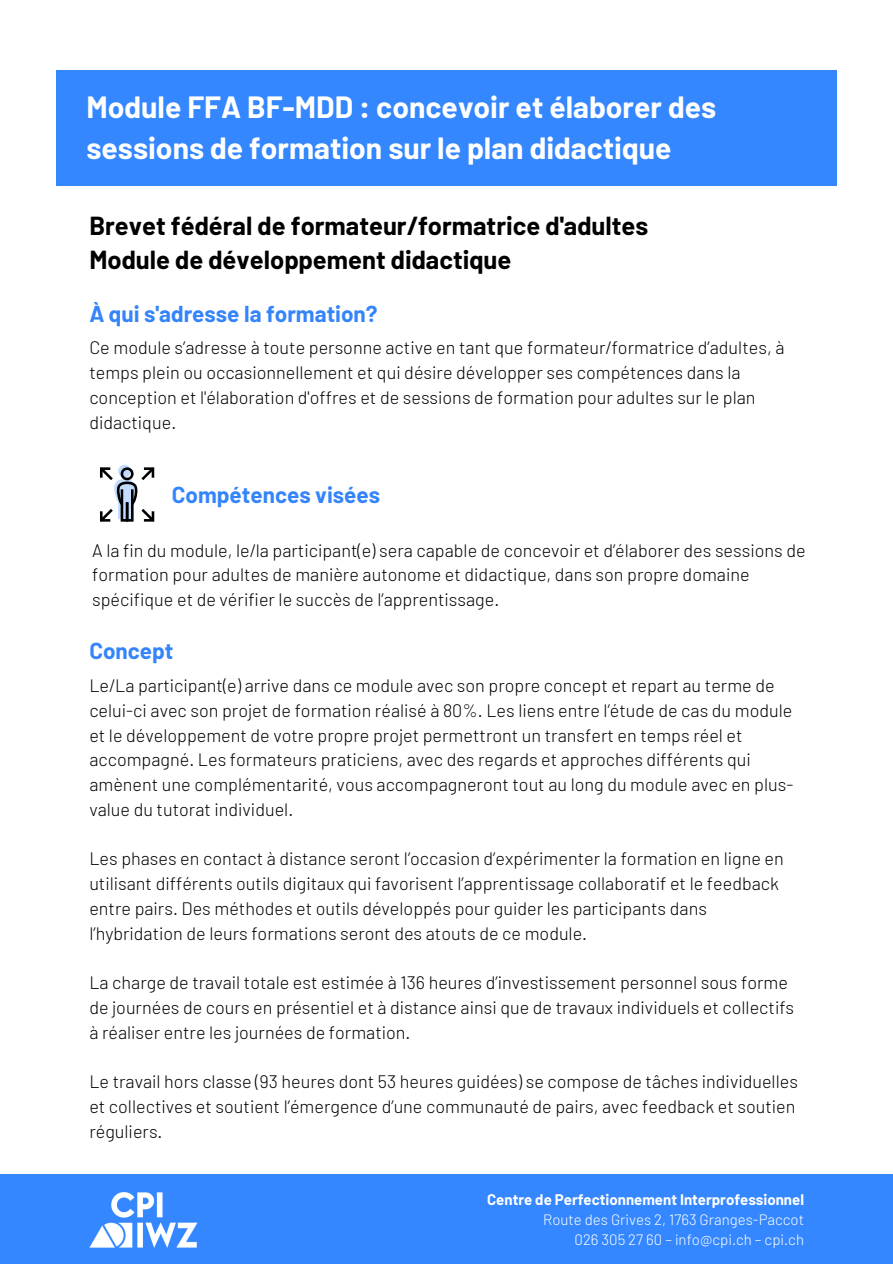
<style>
.page{position:relative;width:893px;height:1264px;background:#fff}
.page>*{position:absolute;margin:0;border:0;box-sizing:border-box;transform-origin:0 0}
.t1{font:700 30px/41.7px "Barlow";color:#fff}
.t2{font:700 25.5px/34.8px "Barlow";color:#000}
.t3{font:700 22.5px "Barlow";color:#3484fc}
.t4{font:300 18px/24.8px "Barlow";color:#000}
.t5{font:300 15px "Barlow";color:#fff}
.t6{font:700 15px "Barlow";color:#fff}
</style>
<div class="page">
<div style="left:56px;top:70px;width:781px;height:115px;background:#3487ff"></div>
<svg style="left:100px;top:465px;width:55px;height:57px"></svg>
<div style="left:0;top:1174px;width:892px;height:89px;background:#3487ff"></div>
<img style="left:90px;top:1192px;width:108px;height:55px">
<h4 class="t1" style="left:86px;top:85px;width:631px">Module FFA BF-MDD : concevoir et élaborer des sessions de formation sur le plan didactique</h4>
<h3 class="t2" style="left:89px;top:207px;width:560px">Brevet fédéral de formateur/formatrice d'adultes<br>Module de développement didactique</h3>
<h1 class="t3" style="left:89px;top:299px;width:290px">À qui s'adresse la formation?</h1>
<h2 class="t4" style="left:89px;top:335px;width:696px">Ce module s’adresse à toute personne active en tant que formateur/formatrice d’adultes, à temps plein ou occasionnellement et qui désire développer ses compétences dans la conception et l'élaboration d'offres et de sessions de formation pour adultes sur le plan didactique.</h2>
<h4 class="t3" style="left:172px;top:481px;width:210px">Compétences visées</h4>
<h4 class="t4" style="left:92px;top:537px;width:714px">A la fin du module, le/la participant(e) sera capable de concevoir et d’élaborer des sessions de formation pour adultes de manière autonome et didactique, dans son propre domaine spécifique et de vérifier le succès de l’apprentissage.</h4>
<h4 class="t3" style="left:89px;top:637px;width:86px">Concept</h4>
<p class="t4" style="left:89px;top:672px;width:705px">Le/La participant(e) arrive dans ce module avec son propre concept et repart au terme de celui-ci avec son projet de formation réalisé à 80%. Les liens entre l’étude de cas du module et le développement de votre propre projet permettront un transfert en temps réel et accompagné. Les formateurs praticiens, avec des regards et approches différents qui amènent une complémentarité, vous accompagneront tout au long du module avec en plus&shy;value du tutorat individuel.</p>
<h3 class="t4" style="left:89px;top:845px;width:696px">Les phases en contact à distance seront l’occasion d’expérimenter la formation en ligne en utilisant différents outils digitaux qui favorisent l’apprentissage collaboratif et le feedback entre pairs. Des méthodes et outils développés pour guider les participants dans l’hybridation de leurs formations seront des atouts de ce module.</h3>
<h4 class="t4" style="left:89px;top:969px;width:706px">La charge de travail totale est estimée à 136 heures d’investissement personnel sous forme de journées de cours en présentiel et à distance ainsi que de travaux individuels et collectifs à réaliser entre les journées de formation.</h4>
<h3 class="t4" style="left:89px;top:1068px;width:710px">Le travail hors classe (93 heures dont 53 heures guidées) se compose de tâches individuelles et collectives et soutient l’émergence d’une communauté de pairs, avec feedback et soutien réguliers.</h3>
<h4 class="t6" style="left:487px;top:1189px;width:318px">Centre de Perfectionnement Interprofessionnel</h4>
<p class="t5" style="left:543px;top:1209px;width:262px">Route des Grives 2, 1763 Granges-Paccot</p>
<p class="t5" style="left:574px;top:1230px;width:231px">026 305 27 60 – info@cpi.ch – cpi.ch</p>
</div>
